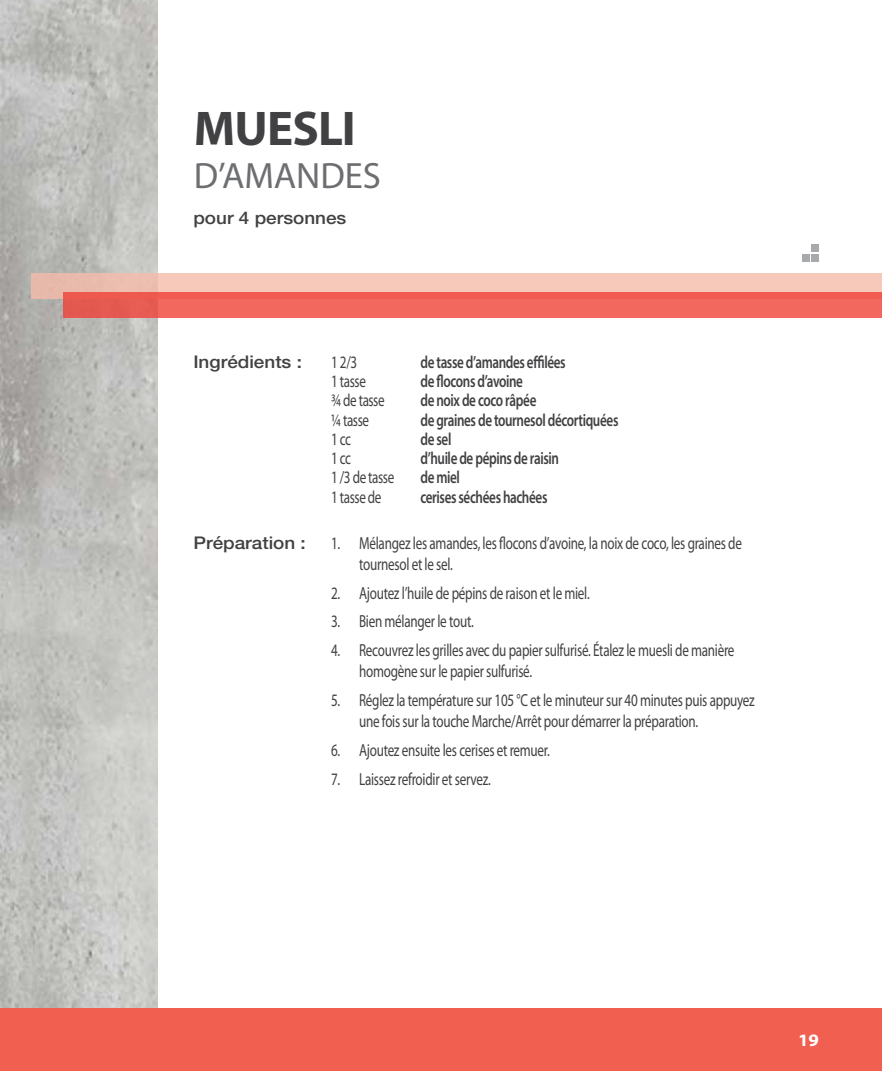
<style>
.page{position:relative;width:882px;height:1071px;background:#fff}
.page>*{position:absolute;margin:0;border:0;box-sizing:border-box;transform-origin:0 0}
.t1{font:700 49px "Myriad Pro";letter-spacing:-.02em;color:#414042}
.t2{font:36.75px "Myriad Pro";color:#6d6e71}
.t3{font:17.5px/21px "Myriad Pro";letter-spacing:-.02em;color:#414042;scale:.75 1}
.t4{font:600 17.5px "Myriad Pro";letter-spacing:-.025em;color:#414042;scale:.75 1}
.t5{font:500 17.5px "Helvetica Neue LT";color:#414042;scale:1.08 1}
.t6{font:700 17.5px "Myriad Pro";color:#fff;scale:1.08 1}
</style>
<div class="page">
<img style="left:0;top:0;width:158px;height:1008px">
<div style="left:0;top:1008px;width:882px;height:63px;background:#f15f50"></div>
<div style="left:32px;top:273px;width:850px;height:26px;background:linear-gradient(to right,#f0c2b4,#faccbe)"></div>
<div style="left:63px;top:292px;width:819px;height:26px;background:linear-gradient(to right,#ed6056,#f4665d)"></div>
<div style="left:811px;top:244px;width:8px;height:8px;background:#a7a9ac"></div>
<div style="left:802px;top:254px;width:8px;height:7px;background:#a7a9ac"></div>
<div style="left:811px;top:254px;width:8px;height:7px;background:#a7a9ac"></div>
<h1 class="t1" style="left:194px;top:96px;width:163px">MUESLI</h1>
<h2 class="t2" style="left:194px;top:153px;width:189px">D’AMANDES</h2>
<p class="t5" style="left:193px;top:207px;width:143px">pour 4 personnes</p>
<p class="t5" style="left:193px;top:352px;width:102px">Ingrédients :</p>
<p class="t5" style="left:193px;top:532px;width:106px">Préparation :</p>
<p class="t3" style="left:331px;top:351px;width:36px">1 2/3</p>
<p class="t4" style="left:420px;top:351px;width:195px">de tasse d’amandes effilées</p>
<p class="t3" style="left:331px;top:371px;width:48px">1 tasse</p>
<p class="t4" style="left:420px;top:370px;width:138px">de flocons d’avoine</p>
<p class="t3" style="left:331px;top:390px;width:73px">¾ de tasse</p>
<p class="t4" style="left:420px;top:389px;width:156px">de noix de coco râpée</p>
<p class="t3" style="left:331px;top:409px;width:52px">¼ tasse</p>
<p class="t4" style="left:420px;top:409px;width:266px">de graines de tournesol décortiquées</p>
<p class="t3" style="left:331px;top:428px;width:28px">1 cc</p>
<p class="t4" style="left:420px;top:428px;width:43px">de sel</p>
<p class="t3" style="left:331px;top:448px;width:28px">1 cc</p>
<p class="t4" style="left:420px;top:447px;width:186px">d’huile de pépins de raisin</p>
<p class="t3" style="left:331px;top:467px;width:86px">1 /3 de tasse</p>
<p class="t4" style="left:420px;top:466px;width:54px">de miel</p>
<p class="t3" style="left:331px;top:486px;width:69px">1 tasse de</p>
<p class="t4" style="left:420px;top:486px;width:171px">cerises séchées hachées</p>
<p class="t3" style="left:359px;top:532px;width:512px;text-indent:-28px">1. Mélangez les amandes, les flocons d’avoine, la noix de coco, les graines de tournesol et le sel.</p>
<p class="t3" style="left:331px;top:582px;width:346px">2. Ajoutez l’huile de pépins de raison et le miel.</p>
<p class="t3" style="left:331px;top:611px;width:192px">3. Bien mélanger le tout.</p>
<p class="t3" style="left:359px;top:640px;width:502px;text-indent:-28px">4. Recouvrez les grilles avec du papier sulfurisé. Étalez le muesli de manière homogène sur le papier sulfurisé.</p>
<p class="t3" style="left:359px;top:689px;width:529px;text-indent:-28px">5. Réglez la température sur 105 °C et le minuteur sur 40 minutes puis appuyez une fois sur la touche Marche/Arrêt pour démarrer la préparation.</p>
<p class="t3" style="left:331px;top:739px;width:293px">6. Ajoutez ensuite les cerises et remuer.</p>
<p class="t3" style="left:331px;top:768px;width:214px">7. Laissez refroidir et servez.</p>
<p class="t6" style="left:798px;top:1029px;width:21px">19</p>
</div>
